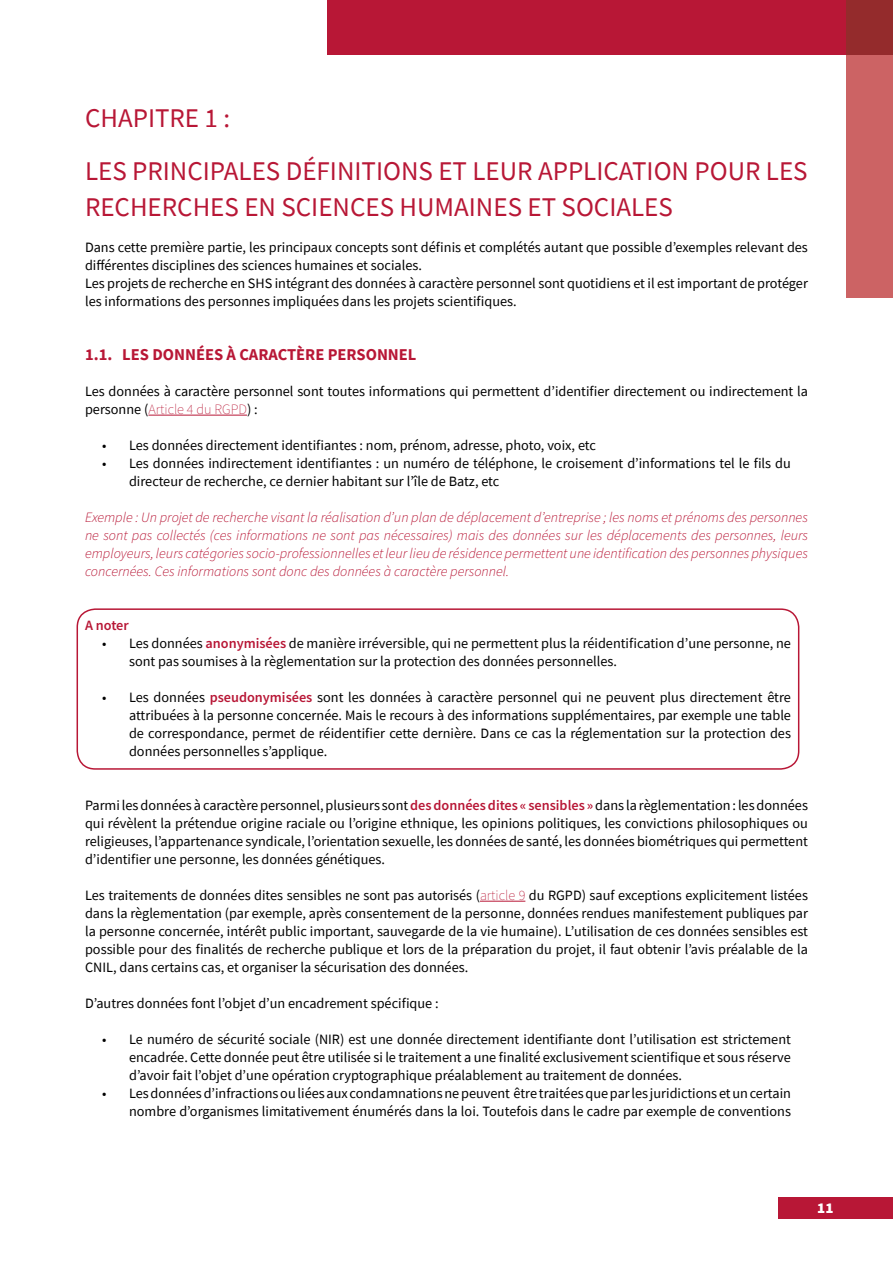
<style>
.page{position:relative;width:893px;height:1263px;background:#fff}
.page>*{position:absolute;margin:0;border:0;box-sizing:border-box;transform-origin:0 0}
.t1{font:27px/52.9px "Source Sans Pro";color:#b81736}
.t2{font:700 16.5px "Source Sans Pro";color:#b81736}
.t3{font:900 15px "Source Sans Pro";color:#fff}
.t4{font:14.25px/18px "Source Sans Pro";color:#000}
.t5{font:italic 300 14.25px/18px "Source Sans Pro";color:#b81736;text-align:justify}
.t6{font:600 14.25px "Source Sans Pro";letter-spacing:-.01em;color:#b81736}
.s1{font-weight:200;color:#b81736}
.s2{font-weight:600;color:#b81736}
</style>
<div class="page">
<div style="left:778px;top:1197px;width:115px;height:21px;background:#b81736"></div>
<div style="left:327px;top:0;width:566px;height:55px;background:#b81736"></div>
<svg style="left:846px;top:0;width:47px;height:298px;background:#c15859"></svg>
<hr style="left:148px;top:415px;width:99px;height:1px;background:#b81736">
<hr style="left:480px;top:901px;width:45px;height:1px;background:#b81736">
<div style="left:77px;top:608px;width:722px;height:162px;border:2px solid #b81736;border-radius:18px"></div>
<h1 class="t1" style="left:85px;top:91px;width:724px">CHAPITRE 1 :<br>LES PRINCIPALES DÉFINITIONS ET LEUR APPLICATION POUR LES</h1>
<h1 class="t1" style="left:85px;top:180px;width:589px">RECHERCHES EN SCIENCES HUMAINES ET SOCIALES</h1>
<p class="t4" style="left:85px;top:238px;width:724px">Dans cette première partie, les principaux concepts sont définis et complétés autant que possible d’exemples relevant des différentes disciplines des sciences humaines et sociales.<br>Les projets de recherche en SHS intégrant des données à caractère personnel sont quotidiens et il est important de protéger les informations des personnes impliquées dans les projets scientifiques.</p>
<p class="t2" style="left:85px;top:343px;width:333px">1.1. LES DONNÉES À CARACTÈRE PERSONNEL</p>
<p class="t4" style="left:85px;top:382px;width:724px">Les données à caractère personnel sont toutes informations qui permettent d’identifier directement ou indirectement la personne (<span class="s1">Article 4 du RGPD</span>) :</p>
<p class="t4" style="left:102px;top:436px;width:495px">• Les données directement identifiantes : nom, prénom, adresse, photo, voix, etc</p>
<p class="t4" style="left:129px;top:454px;width:663px;text-indent:-27px">• Les données indirectement identifiantes : un numéro de téléphone, le croisement d’informations tel le fils du directeur de recherche, ce dernier habitant sur l’île de Batz, etc</p>
<p class="t5" style="left:85px;top:508px;width:724px">Exemple : Un projet de recherche visant la réalisation d’un plan de déplacement d’entreprise ; les noms et prénoms des personnes ne sont pas collectés (ces informations ne sont pas nécessaires) mais des données sur les déplacements des personnes, leurs employeurs, leurs catégories socio-professionnelles et leur lieu de résidence permettent une identification des personnes physiques concernées. Ces informations sont donc des données à caractère personnel.</p>
<p class="t6" style="left:85px;top:616px;width:45px">A noter</p>
<p class="t4" style="left:129px;top:634px;width:663px;text-indent:-27px">• Les données <span class="s2">anonymisées</span> de manière irréversible, qui ne permettent plus la réidentification d’une personne, ne sont pas soumises à la règlementation sur la protection des données personnelles.</p>
<p class="t4" style="left:129px;top:688px;width:663px;text-align:justify;text-indent:-27px">• Les données <span class="s2">pseudonymisées</span> sont les données à caractère personnel qui ne peuvent plus directement être attribuées à la personne concernée. Mais le recours à des informations supplémentaires, par exemple une table de correspondance, permet de réidentifier cette dernière. Dans ce cas la réglementation sur la protection des données personnelles s’applique.</p>
<p class="t4" style="left:85px;top:796px;width:724px;text-align:justify">Parmi les données à caractère personnel, plusieurs sont <span class="s2">des données dites « sensibles »</span> dans la règlementation : les données qui révèlent la prétendue origine raciale ou l’origine ethnique, les opinions politiques, les convictions philosophiques ou religieuses, l’appartenance syndicale, l’orientation sexuelle, les données de santé, les données biométriques qui permettent d’identifier une personne, les données génétiques.</p>
<p class="t4" style="left:85px;top:886px;width:724px;text-align:justify">Les traitements de données dites sensibles ne sont pas autorisés (<span class="s1">article 9</span> du RGPD) sauf exceptions explicitement listées dans la règlementation (par exemple, après consentement de la personne, données rendues manifestement publiques par la personne concernée, intérêt public important, sauvegarde de la vie humaine). L’utilisation de ces données sensibles est possible pour des finalités de recherche publique et lors de la préparation du projet, il faut obtenir l’avis préalable de la CNIL, dans certains cas, et organiser la sécurisation des données.</p>
<p class="t4" style="left:85px;top:994px;width:355px">D’autres données font l’objet d’un encadrement spécifique :</p>
<p class="t4" style="left:129px;top:1030px;width:663px;text-align:justify;text-indent:-27px">• Le numéro de sécurité sociale (NIR) est une donnée directement identifiante dont l’utilisation est strictement encadrée. Cette donnée peut être utilisée si le traitement a une finalité exclusivement scientifique et sous réserve d’avoir fait l’objet d’une opération cryptographique préalablement au traitement de données.</p>
<p class="t4" style="left:102px;top:1084px;width:690px;text-align:right">• Les données d’infractions ou liées aux condamnations ne peuvent être traitées que par les juridictions et un certain nombre d’organismes limitativement énumérés dans la loi. Toutefois dans le cadre par exemple de conventions</p>
<p class="t3" style="left:817px;top:1198px;width:18px">11</p>
</div>
